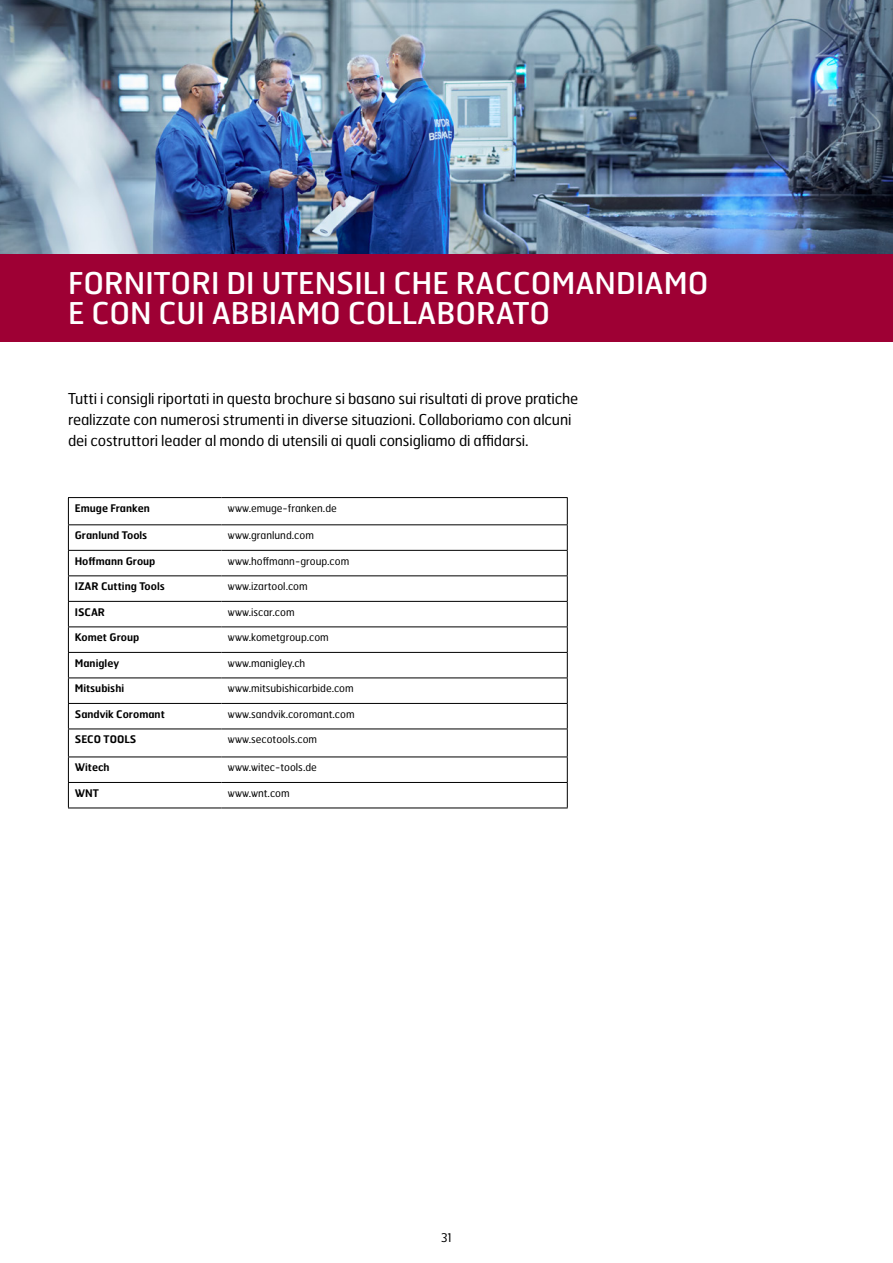
<style>
.page{position:relative;width:893px;height:1263px;background:#fff}
.page>*{position:absolute;margin:0;border:0;box-sizing:border-box;transform-origin:0 0}
.Headline_w__dropshad{font:30px/30px "Hermes FB";color:#fff}
.Body_Copy_10{font:15px/21px "Hermes FB";letter-spacing:-.01em;color:#000}
.t1{font:12px "Hermes FB";color:#000}
.Body_L_White{font:10.5px "Hermes FB";color:#000}
.Body_L_White-2{font:600 10.5px "Hermes FB";color:#000}
</style>
<div class="page">
<hr style="left:68px;top:497px;width:153px;height:1px;background:#000">
<hr style="left:221px;top:497px;width:347px;height:1px;background:#000">
<hr style="left:68px;top:524px;width:153px;height:1px;background:#000">
<hr style="left:221px;top:524px;width:347px;height:1px;background:#000">
<hr style="left:68px;top:550px;width:153px;height:1px;background:#000">
<hr style="left:221px;top:550px;width:347px;height:1px;background:#000">
<hr style="left:68px;top:575px;width:153px;height:1px;background:#000">
<hr style="left:221px;top:575px;width:347px;height:1px;background:#000">
<hr style="left:68px;top:601px;width:153px;height:1px;background:#000">
<hr style="left:221px;top:601px;width:347px;height:1px;background:#000">
<hr style="left:68px;top:626px;width:153px;height:1px;background:#000">
<hr style="left:221px;top:626px;width:347px;height:1px;background:#000">
<hr style="left:68px;top:652px;width:153px;height:1px;background:#000">
<hr style="left:221px;top:652px;width:347px;height:1px;background:#000">
<hr style="left:68px;top:677px;width:153px;height:1px;background:#000">
<hr style="left:221px;top:677px;width:347px;height:1px;background:#000">
<hr style="left:68px;top:703px;width:153px;height:1px;background:#000">
<hr style="left:221px;top:703px;width:347px;height:1px;background:#000">
<hr style="left:68px;top:728px;width:153px;height:1px;background:#000">
<hr style="left:221px;top:728px;width:347px;height:1px;background:#000">
<hr style="left:68px;top:756px;width:153px;height:1px;background:#000">
<hr style="left:221px;top:756px;width:347px;height:1px;background:#000">
<hr style="left:68px;top:782px;width:153px;height:1px;background:#000">
<svg style="left:68px;top:498px;width:1px;height:309px"></svg>
<hr style="left:221px;top:782px;width:347px;height:1px;background:#000">
<svg style="left:567px;top:498px;width:1px;height:309px"></svg>
<hr style="left:68px;top:807px;width:153px;height:1px;background:#000">
<hr style="left:221px;top:807px;width:347px;height:1px;background:#000">
<img style="left:0;top:0;width:893px;height:254px">
<div style="left:0;top:254px;width:893px;height:87px;background:#9e0034"></div>
<p class="Headline_w__dropshad" style="left:68px;top:267px;width:642px">FORNITORI DI UTENSILI CHE RACCOMANDIAMO<br>E CON CUI ABBIAMO COLLABORATO</p>
<p class="Body_Copy_10" style="left:68px;top:387px;width:512px">Tutti i consigli riportati in questa brochure si basano sui risultati di prove pratiche realizzate con numerosi strumenti in diverse situazioni. Collaboriamo con alcuni dei costruttori leader al mondo di utensili ai quali consigliamo di affidarsi.</p>
<p class="Body_L_White-2" style="left:75px;top:501px;width:77px">Emuge Franken</p>
<p class="Body_L_White" style="left:228px;top:502px;width:110px">www.emuge-franken.de</p>
<p class="Body_L_White-2" style="left:75px;top:529px;width:74px">Granlund Tools</p>
<p class="Body_L_White" style="left:228px;top:529px;width:88px">www.granlund.com</p>
<p class="Body_L_White-2" style="left:75px;top:554px;width:82px">Hoffmann Group</p>
<p class="Body_L_White" style="left:228px;top:554px;width:123px">www.hoffmann-group.com</p>
<p class="Body_L_White-2" style="left:75px;top:580px;width:92px">IZAR Cutting Tools</p>
<p class="Body_L_White" style="left:228px;top:580px;width:81px">www.izartool.com</p>
<p class="Body_L_White-2" style="left:75px;top:605px;width:32px">ISCAR</p>
<p class="Body_L_White" style="left:228px;top:605px;width:68px">www.iscar.com</p>
<p class="Body_L_White-2" style="left:75px;top:631px;width:66px">Komet Group</p>
<p class="Body_L_White" style="left:228px;top:631px;width:103px">www.kometgroup.com</p>
<p class="Body_L_White-2" style="left:75px;top:656px;width:46px">Manigley</p>
<p class="Body_L_White" style="left:228px;top:656px;width:79px">www.manigley.ch</p>
<p class="Body_L_White-2" style="left:75px;top:682px;width:51px">Mitsubishi</p>
<p class="Body_L_White" style="left:228px;top:682px;width:127px">www.mitsubishicarbide.com</p>
<p class="Body_L_White-2" style="left:75px;top:707px;width:92px">Sandvik Coromant</p>
<p class="Body_L_White" style="left:228px;top:707px;width:128px">www.sandvik.coromant.com</p>
<p class="Body_L_White-2" style="left:75px;top:733px;width:63px">SECO TOOLS</p>
<p class="Body_L_White" style="left:228px;top:733px;width:91px">www.secotools.com</p>
<p class="Body_L_White-2" style="left:75px;top:761px;width:36px">Witech</p>
<p class="Body_L_White" style="left:228px;top:761px;width:90px">www.witec-tools.de</p>
<p class="Body_L_White-2" style="left:75px;top:786px;width:26px">WNT</p>
<p class="Body_L_White" style="left:228px;top:786px;width:63px">www.wnt.com</p>
<p class="t1" style="left:441px;top:1230px;width:12px">31</p>
</div>
